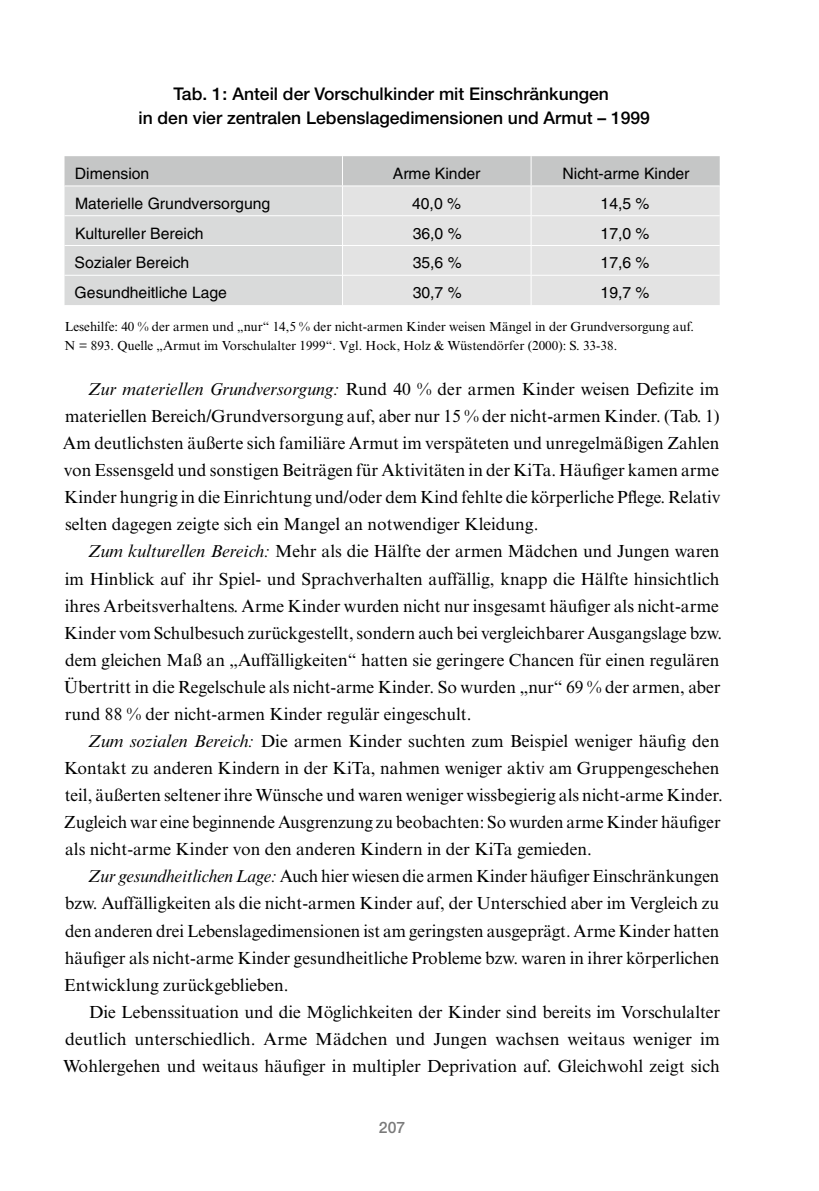
<style>
.page{position:relative;width:819px;height:1191px;background:#fff}
.page>*{position:absolute;margin:0;border:0;box-sizing:border-box;transform-origin:0 0}
.t1{font:17.5px/27.1px "Times New Roman MT Std";color:#000;text-align:justify}
.t2{font:500 17.5px/23.6px "Helvetica Neue LT Std";color:#000}
.t3{font:15.75px "Helvetica LT Std";color:#000}
.t4{font:500 15.75px "Helvetica Neue LT Std";color:#7a7a7a}
.t5{font:13.12px/18.4px "Times New Roman MT Std";color:#000}
.s1{font-style:italic}
</style>
<div class="page">
<svg style="left:64px;top:156px;width:655px;height:149px;background:#dadbdb"></svg>
<p class="t2" style="left:138px;top:82px;width:493px;text-indent:35px">Tab. 1: Anteil der Vorschulkinder mit Einschränkungen<br>in den vier zentralen Le-benslagedimensionen und Armut – 1999</p>
<p class="t3" style="left:75px;top:164px;width:76px">Dimension</p>
<p class="t3" style="left:393px;top:164px;width:89px">Arme Kinder</p>
<p class="t3" style="left:562px;top:164px;width:128px">Nicht-arme Kinder</p>
<p class="t3" style="left:75px;top:194px;width:197px">Materielle Grundversorgung</p>
<p class="t3" style="left:412px;top:194px;width:51px">40,0 %</p>
<p class="t3" style="left:600px;top:194px;width:51px">14,5 %</p>
<p class="t3" style="left:75px;top:224px;width:130px">Kultureller Bereich</p>
<p class="t3" style="left:412px;top:224px;width:51px">36,0 %</p>
<p class="t3" style="left:600px;top:224px;width:51px">17,0 %</p>
<p class="t3" style="left:75px;top:254px;width:116px">Sozialer Bereich</p>
<p class="t3" style="left:412px;top:254px;width:51px">35,6 %</p>
<p class="t3" style="left:600px;top:254px;width:51px">17,6 %</p>
<p class="t3" style="left:75px;top:283px;width:154px">Gesundheitliche Lage</p>
<p class="t3" style="left:412px;top:283px;width:51px">30,7 %</p>
<p class="t3" style="left:600px;top:283px;width:51px">19,7 %</p>
<p class="t5" style="left:65px;top:318px;width:630px">Lesehilfe: 40 % der armen und „nur“ 14,5 % der nicht-armen Kinder weisen Mängel in der Grundversorgung auf.<br>N = 893. Quelle „Armut im Vorschulalter 1999“. Vgl. Hock, Holz &amp; Wüstendörfer (2000): S. 33-38.</p>
<p class="t1" style="left:63px;top:375px;width:659px;text-indent:25px"><span class="s1">Zur materiellen Grundversorgung:</span> Rund 40 % der armen Kinder weisen Defizite im materiellen Bereich/Grundversorgung auf, aber nur 15 % der nicht-armen Kinder. (Tab. 1)<br>Am deutlichsten äußerte sich familiäre Armut im verspäteten und unregelmäßigen Zahlen von Essensgeld und sonstigen Beiträgen für Aktivitäten in der KiTa. Häufiger kamen arme Kinder hungrig in die Einrichtung und/oder dem Kind fehlte die körperliche Pflege. Relativ selten dagegen zeigte sich ein Mangel an notwendiger Kleidung.</p>
<p class="t1" style="left:64px;top:538px;width:659px;text-align:left;text-indent:24px"><span class="s1">Zum kulturellen Bereich:</span> Mehr als die Hälfte der armen Mädchen und Jungen waren im Hinblick auf ihr Spiel- und Sprachverhalten auffällig, knapp die Hälfte hinsichtlich ihres Arbeitsverhaltens. Arme Kinder wurden nicht nur insgesamt häufiger als nicht-arme Kinder vom Schulbesuch zurückgestellt, sondern auch bei vergleichbarer Ausgangslage bzw. dem gleichen Maß an „Auffälligkeiten“ hatten sie geringere Chancen für einen regulären Übertritt in die Regelschule als nicht-arme Kinder. So wurden „nur“ 69 % der armen, aber rund 88 % der nicht-armen Kinder regulär eingeschult.</p>
<p class="t1" style="left:64px;top:727px;width:660px;text-align:left;text-indent:24px"><span class="s1">Zum sozialen Bereich:</span> Die armen Kinder suchten zum Beispiel weniger häufig den Kontakt zu anderen Kindern in der KiTa, nahmen weniger aktiv am Gruppengeschehen teil, äußerten seltener ihre Wünsche und waren weniger wissbegierig als nicht-arme Kinder.<br>Zugleich war eine beginnende Ausgrenzung zu beobachten: So wurden arme Kinder häufiger als nicht-arme Kinder von den anderen Kindern in der KiTa gemieden.</p>
<p class="t1" style="left:64px;top:863px;width:656px;text-indent:24px"><span class="s1">Zur gesundheitlichen Lage:</span> Auch hier wiesen die armen Kinder häufiger Einschränkungen bzw. Auffälligkeiten als die nicht-armen Kinder auf, der Unterschied aber im Vergleich zu den anderen drei Lebenslagedimensionen ist am geringsten ausgeprägt. Arme Kinder hatten häufiger als nicht-arme Kinder gesundheitliche Probleme bzw. waren in ihrer körperlichen Entwicklung zurückgeblieben.</p>
<p class="t1" style="left:63px;top:998px;width:658px;text-indent:26px">Die Lebenssituation und die Möglichkeiten der Kinder sind bereits im Vorschulalter deutlich unterschiedlich. Arme Mädchen und Jungen wachsen weitaus weniger im Wohlergehen und weitaus häufiger in multipler Deprivation auf. Gleichwohl zeigt sich</p>
<p class="t4" style="left:379px;top:1117px;width:28px">207</p>
</div>
